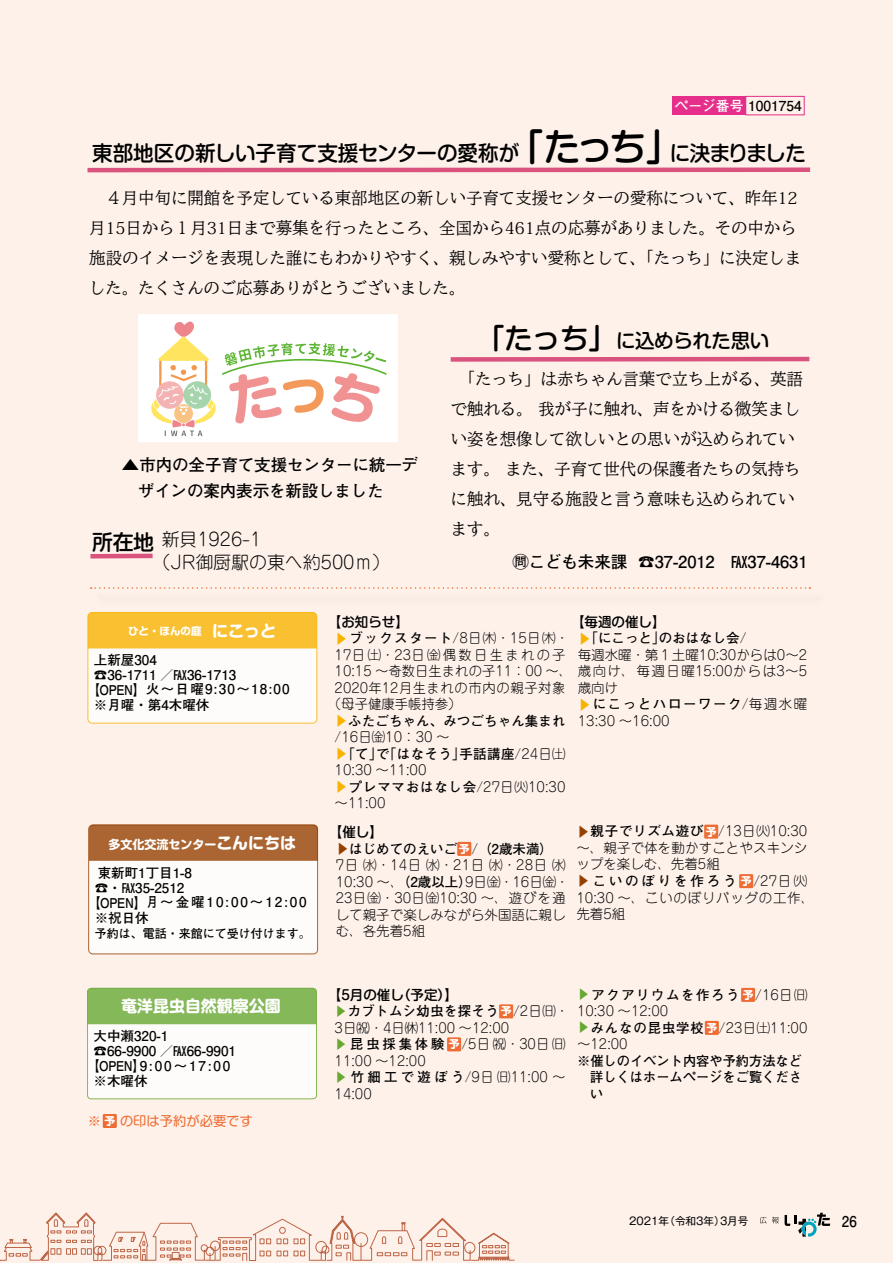
<style>
.page{position:relative;width:893px;height:1263px;background:#fef1ea}
.page>*{position:absolute;margin:0;border:0;box-sizing:border-box;transform-origin:0 0}
.t1{font:500 21px "Shin M Go Pro";color:#000}
.t2{font:500 19.5px "Shin M Go Pro";letter-spacing:-.02em;color:#000}
.t3{font:300 18px/22.5px "Jun 101 Pro";letter-spacing:-.005em;color:#000}
.t4{font:16.5px/30px "BIZ UD Mincho Medium";letter-spacing:-.005em;color:#000}
.t5{font:700 16.5px/26.2px "Futo Go B101 Pro";letter-spacing:-.005em;color:#000}
.t6{font:700 15.9px "Shin M Go Pro";color:#fff}
.t7{font:700 14.85px "Futo Go B101 Pro";color:#000;scale:.9 1}
.t8{font:700 13.8px "Futo Go B101 Pro";color:#000}
.t9{font:300 13.5px/16.5px "Jun 101 Pro";color:#000}
.t10{font:700 13.5px/16.5px "Futo Go B101 Pro";color:#000;text-align:justify}
.t11{font:300 13.5px/16.5px "Jun 101 Pro";letter-spacing:.095em;color:#000;text-align:right}
.t12{font:500 13.5px "Shin M Go Pro";color:#000}
.t13{font:300 13.5px/16.5px "Jun 101 Pro";letter-spacing:.05em;color:#000}
.t14{font:700 13.5px "Futo Go B101 Pro";letter-spacing:.145em;color:#000;scale:.87 1}
.t15{font:700 13.5px "Futo Go B101 Pro";letter-spacing:.095em;color:#000;scale:.87 1}
.t16{font:700 13.5px "Futo Go B101 Pro";letter-spacing:.025em;color:#000}
.t17{font:700 13.5px "Futo Go B101 Pro";letter-spacing:.03em;color:#000}
.t18{font:700 13.5px "Futo Go B101 Pro";letter-spacing:.12em;color:#000}
.t19{font:700 13.5px "Futo Go B101 Pro";letter-spacing:.06em;color:#000;scale:.87 1}
.t20{font:700 13.5px "Futo Go B101 Pro";letter-spacing:.115em;color:#000}
.t21{font:700 13.5px "Futo Go B101 Pro";letter-spacing:.205em;color:#000}
.t22{font:300 13.5px "Jun 101 Pro";color:#f8b300}
.t23{font:300 13.5px "Jun 101 Pro";color:#954000}
.t24{font:13.35px "Shin M Go Pro";color:#ed6d34}
.t25{font:700 12px "Futo Go B101 Pro";color:#000}
.t26{font:700 12px "Shin M Go Pro";color:#fff}
.t27{font:10.65px "Gothic MB101 Pro";color:#000}
.t28{font:700 10.5px "Shin M Go Pro";color:#fff}
.s1{color:#fff}
.s2{font-size:37.5px}
.s3{font-family:"Koz Min Pro"}
.s4{font-size:18px}
.s5{font-family:"Shin M Go Pro";font-weight:500;font-size:21px}
.s6{font-size:28.5px}
.s7{font-size:15.9px}
.s8{font-weight:700;font-size:10.8px;color:#fff}
.s9{font-family:"Jun 101 Pro";font-weight:300}
.s10{font-family:"Futo Go B101 Pro";font-weight:700}
.s11{font-family:"Shin M Go Pro";font-size:10.8px;color:#fff}
.s12{font-family:"Shin M Go Pro";font-weight:700;font-size:10.8px;color:#fff}
.s13{font-family:"Jun 101 Pro";font-weight:300;font-size:12.75px;color:#66a830}
.s14{font-size:12.75px;color:#66a830}
</style>
<div class="page">
<svg style="left:760px;top:1217px;width:19px;height:6px"></svg>
<svg style="left:785px;top:1213px;width:45px;height:23px"></svg>
<svg style="left:0;top:1212px;width:515px;height:49px"></svg>
<div style="left:457px;top:842px;width:14px;height:14px;background:#ed6d34"></div>
<div style="left:499px;top:1004px;width:14px;height:14px;background:#ed6d34"></div>
<div style="left:447px;top:1037px;width:14px;height:14px;background:#ed6d34"></div>
<div style="left:88px;top:612px;width:229px;height:111px;background:#fff;border-radius:4px"></div>
<div style="left:88px;top:612px;width:229px;height:111px;border:1px solid #f8b300;border-radius:4px"></div>
<div style="left:88px;top:612px;width:229px;height:36px;background:#f9c132"></div>
<div style="left:89px;top:825px;width:229px;height:129px;background:#fff;border-radius:4px"></div>
<div style="left:88px;top:825px;width:230px;height:129px;border:1px solid #954000;border-radius:4px"></div>
<div style="left:89px;top:825px;width:229px;height:36px;background:#aa6532"></div>
<svg style="left:87px;top:987px;width:230px;height:112px"></svg>
<div style="left:103px;top:1114px;width:14px;height:14px;background:#ed6d34"></div>
<div style="left:741px;top:988px;width:14px;height:14px;background:#ed6d34"></div>
<div style="left:705px;top:1021px;width:14px;height:14px;background:#ed6d34"></div>
<div style="left:704px;top:825px;width:14px;height:14px;background:#ed6d34"></div>
<div style="left:739px;top:874px;width:14px;height:14px;background:#ed6d34"></div>
<svg style="left:91px;top:587px;width:719px;height:2px"></svg>
<div style="left:672px;top:96px;width:74px;height:19px;background:#e62e8b"></div>
<div style="left:745px;top:96px;width:59px;height:19px;border:1px solid #e62e8b"></div>
<div style="left:88px;top:167px;width:722px;height:5px;background:#da527e"></div>
<div style="left:451px;top:357px;width:358px;height:5px;background:#da527e"></div>
<hr style="left:90px;top:554px;width:63px;height:4px;background:#da527e">
<div style="left:139px;top:315px;width:259px;height:127px;background:#fff"></div>
<svg style="left:151px;top:322px;width:65px;height:114px"></svg>
<svg style="left:222px;top:342px;width:165px;height:71px"></svg>
<p class="t8" style="left:674px;top:95px;width:129px"><span class="s1">ページ番号</span> 1001754</p>
<h1 class="t1" style="left:92px;top:136px;width:715px">東部地区の新しい子育て支援センターの愛称が<span class="s2">「たっち」</span>に決まりました</h1>
<p class="t4" style="left:89px;top:183px;width:714px">　４月中旬に開館を予定している東部地区の新しい子育て支援センターの愛称について、昨年<span class="s3">12</span>月<span class="s3">15</span>日から１月<span class="s3">31</span>日まで募集を行ったところ、全国から<span class="s3">461</span>点の応募がありました。その中から施設のイメージを表現した誰にもわかりやすく、親しみやすい愛称として、「たっち」に決定しました。たくさんのご応募ありがとうございました。</p>
<p class="t5" style="left:121px;top:449px;width:298px"><span class="s4">▲</span>市内の全子育て支援センターに統一デ　ザインの案内表示を新設しました</p>
<h3 class="t3" style="left:153px;top:526px;width:239px;text-indent:-60px"><span class="s5">所在地</span>新貝1926-1　<br>（JR御厨駅の東へ約500ｍ）</h3>
<h2 class="t2" style="left:476px;top:325px;width:294px"><span class="s6">「たっち」</span>に込められた思い</h2>
<p class="t4" style="left:451px;top:363px;width:354px">　「たっち」は赤ちゃん言葉で立ち上がる、英語で触れる。我が子に触れ、声をかける微笑ましい姿を想像して欲しいとの思いが込められています。また、子育て世代の保護者たちの気持ちに触れ、見守る施設と言う意味も込められています。</p>
<p class="t5" style="left:512px;top:547px;width:297px">問こども未来課 ☎37-2012　FAX37-4631</p>
<p class="t28" style="left:128px;top:622px;width:149px">ひと・ほんの庭　<span class="s7">にこっと</span></p>
<p class="t10" style="left:94px;top:650px;width:65px">上新屋304</p>
<p class="t10" style="left:94px;top:665px;width:144px">☎36-1711 ／ＦＡＸ36-1713</p>
<p class="t15" style="left:88px;top:678px;width:233px">【OPEN】火～日曜9:30～18:00</p>
<p class="t10" style="left:94px;top:695px;width:117px">※月曜・第4木曜休</p>
<p class="t26" style="left:108px;top:834px;width:189px">多文化交流センター<span class="s7">こんにちは</span></p>
<p class="t10" style="left:98px;top:863px;width:96px">東新町1丁目1-8</p>
<p class="t10" style="left:95px;top:878px;width:91px">☎・ＦＡＸ35-2512</p>
<p class="t14" style="left:89px;top:891px;width:252px">【OPEN】月～金曜10:00～12:00</p>
<p class="t10" style="left:95px;top:908px;width:55px">※祝日休</p>
<p class="t25" style="left:95px;top:924px;width:217px">予約は、電話・来館にて受け付けます。</p>
<p class="t6" style="left:121px;top:993px;width:161px">竜洋昆虫自然観察公園</p>
<p class="t10" style="left:94px;top:1026px;width:76px">大中瀬320-1</p>
<p class="t10" style="left:94px;top:1041px;width:144px">☎66-9900 ／ＦＡＸ66-9901</p>
<p class="t19" style="left:88px;top:1055px;width:166px">【OPEN】9:00～17:00</p>
<p class="t10" style="left:94px;top:1071px;width:55px">※木曜休</p>
<p class="t24" style="left:88px;top:1110px;width:166px">※ <span class="s8">予</span>の印は予約が必要です</p>
<p class="t12" style="left:571px;top:611px;width:96px">【毎週の催し】</p>
<p class="t22" style="left:595px;top:631px;width:15px;rotate:90deg">▲</p>
<p class="t10" style="left:584px;top:628px;width:163px">「にこっと」のおはなし会<span class="s9">/</span></p>
<p class="t9" style="left:578px;top:645px;width:231px">毎週水曜・第１土曜10:30からは0〜2</p>
<p class="t9" style="left:335px;top:661px;width:474px">10:15 ～奇数日生まれの子11：00 ～、歳向け、毎週日曜15:00からは3〜5</p>
<p class="t9" style="left:578px;top:678px;width:42px">歳向け</p>
<p class="t22" style="left:595px;top:697px;width:15px;rotate:90deg">▲</p>
<p class="t20" style="left:593px;top:693px;width:216px">にこっとハローワーク<span class="s9">/毎週水曜</span></p>
<p class="t9" style="left:578px;top:711px;width:93px">13:30 ～16:00</p>
<p class="t12" style="left:328px;top:611px;width:82px">【お知らせ】</p>
<p class="t22" style="left:352px;top:631px;width:15px;rotate:90deg">▲</p>
<p class="t11" style="left:335px;top:628px;width:236px"><span class="s10">ブックスタート</span>/8日㈭・15日㈭・<br>17日㈯・23日㈮偶数日生まれの子</p>
<p class="t9" style="left:328px;top:678px;width:239px;text-indent:7px">2020年12月生まれの市内の親子対象（母子健康手帳持参）</p>
<p class="t22" style="left:352px;top:714px;width:15px;rotate:90deg">▲</p>
<p class="t10" style="left:348px;top:711px;width:219px">ふたごちゃん、みつごちゃん集まれ</p>
<p class="t9" style="left:335px;top:727px;width:115px">/16日㈮10：30 ～</p>
<p class="t22" style="left:352px;top:747px;width:15px;rotate:90deg">▲</p>
<p class="t16" style="left:341px;top:743px;width:226px">「て」で「はなそう」手話講座<span class="s9">/24日㈯</span></p>
<p class="t9" style="left:335px;top:760px;width:93px">10:30 ～11:00</p>
<p class="t22" style="left:352px;top:780px;width:15px;rotate:90deg">▲</p>
<p class="t9" style="left:335px;top:777px;width:233px;text-indent:14px"><span class="s10">プレママおはなし会</span>/27日㈫10:30～11:00</p>
<p class="t12" style="left:329px;top:821px;width:55px">【催し】</p>
<p class="t23" style="left:353px;top:842px;width:15px;rotate:90deg">▲</p>
<p class="t10" style="left:349px;top:839px;width:205px">はじめてのえいご<span class="s11">予</span><span class="s9">/</span>（2歳未満）</p>
<p class="t9" style="left:336px;top:855px;width:235px">7日㈬・14日㈬・21日㈬・28日㈬<br>10:30 ～、<span class="s10">（2歳以上）</span>9日㈮・16日㈮・<br>23日㈮・30日㈮10:30 ～、遊びを通して親子で楽しみながら外国語に親しむ、各先着5組</p>
<p class="t9" style="left:576px;top:821px;width:233px;text-align:justify;text-indent:14px"><span class="s10">親子でリズム遊び</span><span class="s12">予</span>/13日㈫10:30～、親子で体を動かすことやスキンシップを楽しむ、先着5組</p>
<p class="t23" style="left:594px;top:874px;width:15px;rotate:90deg">▲</p>
<p class="t21" style="left:593px;top:870px;width:216px">こいのぼりを作ろう<span class="s11">予</span><span class="s9">/27日㈫</span></p>
<p class="t13" style="left:576px;top:887px;width:239px">10:30 ～、こいのぼりバッグの工作、先着5組</p>
<p class="t23" style="left:594px;top:825px;width:15px;rotate:90deg">▲</p>
<p class="t12" style="left:328px;top:984px;width:132px">【5月の催し（予定）】</p>
<p class="t17" style="left:335px;top:1000px;width:236px"><span class="s13">▶</span>カブトムシ幼虫を探そう<span class="s11">予</span><span class="s9">/2日㈰・</span></p>
<p class="t9" style="left:335px;top:1018px;width:233px">3日㈷・4日㉁11:00 ～12:00<br><span class="s14">▶</span><span class="s10">昆虫採集体験</span><span class="s12">予</span>/5日㈷・30日㈰<br>11:00 ～12:00<br><span class="s14">▶</span><span class="s10">竹細工で遊ぼう</span>/9日㈰11:00～<br>14:00</p>
<p class="t18" style="left:577px;top:984px;width:232px"><span class="s13">▶</span>アクアリウムを作ろう<span class="s11">予</span><span class="s9">/16日㈰</span></p>
<p class="t9" style="left:577px;top:1001px;width:232px">10:30 ～12:00<br><span class="s14">▶</span><span class="s10">みんなの昆虫学校</span><span class="s12">予</span>/23日㈯11:00～12:00</p>
<p class="t10" style="left:577px;top:1051px;width:227px">※催しのイベント内容や予約方法など　詳しくはホームページをご覧くださ　い</p>
<p class="t27" style="left:629px;top:1212px;width:121px">2021年（令和3年）3月号</p>
<p class="t7" style="left:842px;top:1209px;width:18px">26</p>
</div>
